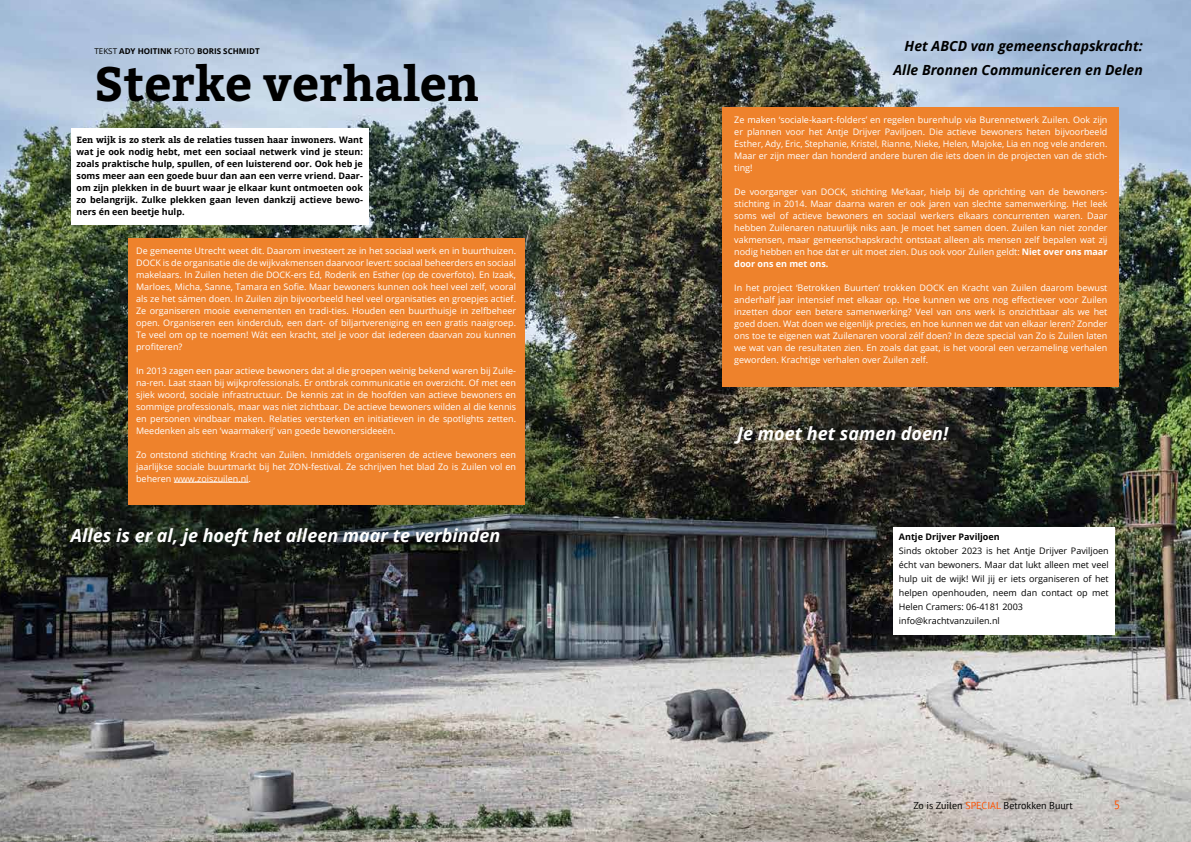
<style>
.page{position:relative;width:1191px;height:842px;background:#fff}
.page>*{position:absolute;margin:0;border:0;box-sizing:border-box;transform-origin:0 0}
.t1{font:700 48px "Bitter";color:#000}
.t2{font:italic 700 18px "Open Sans";color:#fff}
.t3{font:italic 700 14px/24px "Open Sans";color:#000;text-align:right}
.t4{font:12px "PT Sans";color:#ff5100}
.t5{font:10px "PT Sans";color:#000}
.t6{font:9px/12px "Open Sans";color:#fff;text-align:justify}
.t7{font:700 9px/12px "Open Sans";color:#000;text-align:justify}
.t8{font:9px/14px "Open Sans";color:#000}
.t9{font:700 9px "Bitter";color:#000}
.t10{font:700 8px "Open Sans";color:#000}
.s1{font-weight:400}
.s2{font-family:"Open Sans"}
.s3{font-weight:700}
.s4{color:#ff5100}
</style>
<div class="page">
<img style="left:0;top:0;width:1191px;height:842px">
<div style="left:128px;top:238px;width:396px;height:267px;background:#ee822c"></div>
<hr style="left:174px;top:482px;width:74px;height:1px;background:#fff">
<div style="left:722px;top:108px;width:397px;height:279px;background:#ee822c"></div>
<div style="left:71px;top:128px;width:298px;height:96px;background:#fff"></div>
<div style="left:893px;top:528px;width:221px;height:107px;background:#fff"></div>
<p class="t10" style="left:94px;top:46px;width:167px"><span class="s1">TEKST</span> ADY HOITINK <span class="s1">FOTO</span> BORIS SCHMIDT</p>
<h1 class="t1" style="left:94px;top:55px;width:386px">Sterke verhalen</h1>
<p class="t9" style="left:77px;top:134px;width:288px">Een wijk is zo sterk als de relaties tussen haar inwoners. <span class="s2">Want</span></p>
<p class="t7" style="left:77px;top:146px;width:288px">wat je ook nodig hebt, met een sociaal netwerk vind je steun: zoals praktische hulp, spullen, of een luisterend oor. Ook heb je soms meer aan een goede buur dan aan een verre vriend. Daar&shy;om zijn plekken in de buurt waar je elkaar kunt ontmoeten ook zo belangrijk. Zulke plekken gaan leven dankzij actieve bewo&shy;ners én een beetje hulp.</p>
<p class="t6" style="left:136px;top:244px;width:381px">De gemeente Utrecht weet dit. Daarom investeert ze in het sociaal werk en in buurthuizen.<br>DOCK is de organisatie die de wijkvakmensen daarvoor levert: sociaal beheerders en sociaal makelaars. In Zuilen heten die DOCK-ers Ed, Roderik en Esther (op de coverfoto). En Izaak, Marloes, Micha, Sanne, Tamara en Sofie. Maar bewoners kunnen ook heel veel zelf, vooral als ze het sámen doen. In Zuilen zijn bijvoorbeeld heel veel organisaties en groepjes actief.<br>Ze organiseren mooie evenementen en tradi-ties. Houden een buurthuisje in zelfbeheer open. Organiseren een kinderclub, een dart- of biljartvereniging en een gratis naaigroep.<br>Te veel om op te noemen! Wát een kracht, stel je voor dat iedereen daarvan zou kunnen profiteren?</p>
<p class="t6" style="left:136px;top:364px;width:381px">In 2013 zagen een paar actieve bewoners dat al die groepen weinig bekend waren bij Zuile&shy;na-ren. Laat staan bij wijkprofessionals. Er ontbrak communicatie en overzicht. Of met een sjiek woord, sociale infrastructuur. De kennis zat in de hoofden van actieve bewoners en sommige professionals, maar was niet zichtbaar. De actieve bewoners wilden al die kennis en personen vindbaar maken. Relaties versterken en initiatieven in de spotlights zetten.<br>Meedenken als een ‘waarmakerij’ van goede bewonersideeën.</p>
<p class="t6" style="left:136px;top:448px;width:381px">Zo ontstond stichting Kracht van Zuilen. Inmiddels organiseren de actieve bewoners een jaarlijkse sociale buurtmarkt bij het ZON-festival. Ze schrijven het blad Zo is Zuilen vol en beheren www.zoiszuilen.nl.</p>
<h3 class="t3" style="left:893px;top:34px;width:251px">Het ABCD van gemeenschapskracht:<br>Alle Bronnen Communiceren en Delen</h3>
<p class="t6" style="left:734px;top:114px;width:375px">Ze maken ‘sociale-kaart-folders’ en regelen burenhulp via Burennetwerk Zuilen. Ook zijn er plannen voor het Antje Drijver Paviljoen. Die actieve bewoners heten bijvoorbeeld Esther, Ady, Eric, Stephanie, Kristel, Rianne, Nieke, Helen, Majoke, Lia en nog vele anderen.<br>Maar er zijn meer dan honderd andere buren die iets doen in de projecten van de stich&shy;ting!</p>
<p class="t6" style="left:734px;top:186px;width:375px">De voorganger van DOCK, stichting Me’kaar, hielp bij de oprichting van de bewoners&shy;stichting in 2014. Maar daarna waren er ook jaren van slechte samenwerking. Het leek soms wel of actieve bewoners en sociaal werkers elkaars concurrenten waren. Daar hebben Zuilenaren natuurlijk niks aan. Je moet het samen doen. Zuilen kan niet zonder vakmensen, maar gemeenschapskracht ontstaat alleen als mensen zelf bepalen wat zij nodig hebben en hoe dat er uit moet zien. Dus ook voor Zuilen geldt: <span class="s3">Niet over ons maar door ons en met ons.</span></p>
<p class="t6" style="left:734px;top:282px;width:375px">In het project ‘Betrokken Buurten’ trokken DOCK en Kracht van Zuilen daarom bewust anderhalf jaar intensief met elkaar op. Hoe kunnen we ons nog effectiever voor Zuilen inzetten door een betere samenwerking? Veel van ons werk is onzichtbaar als we het goed doen. Wat doen we eigenlijk precies, en hoe kunnen we dat van elkaar leren? Zonder ons toe te eigenen wat Zuilenaren vooral zélf doen? In deze special van Zo is Zuilen laten we wat van de resultaten zien. En zoals dat gaat, is het vooral een verzameling verhalen geworden. Krachtige verhalen over Zuilen zelf.</p>
<h2 class="t2" style="left:737px;top:421px;width:212px">Je moet het samen doen!</h2>
<h2 class="t2" style="left:71px;top:522px;width:431px">Alles is er al, je hoeft het alleen maar te verbinden</h2>
<p class="t7" style="left:899px;top:531px;width:102px">Antje Drijver Paviljoen</p>
<p class="t8" style="left:899px;top:544px;width:211px">Sinds oktober 2023 is het Antje Drijver Paviljoen écht van bewoners. Maar dat lukt alleen met veel hulp uit de wijk! Wil jij er iets organiseren of het helpen openhouden, neem dan contact op met Helen Cramers: 06-4181 2003 info@krachtvanzuilen.nl</p>
<p class="t5" style="left:913px;top:799px;width:161px">Zo is Zuilen <span class="s4">SPECIAL</span> Betrokken Buurt</p>
<h3 class="t4" style="left:1113px;top:797px;width:8px">5</h3>
</div>
